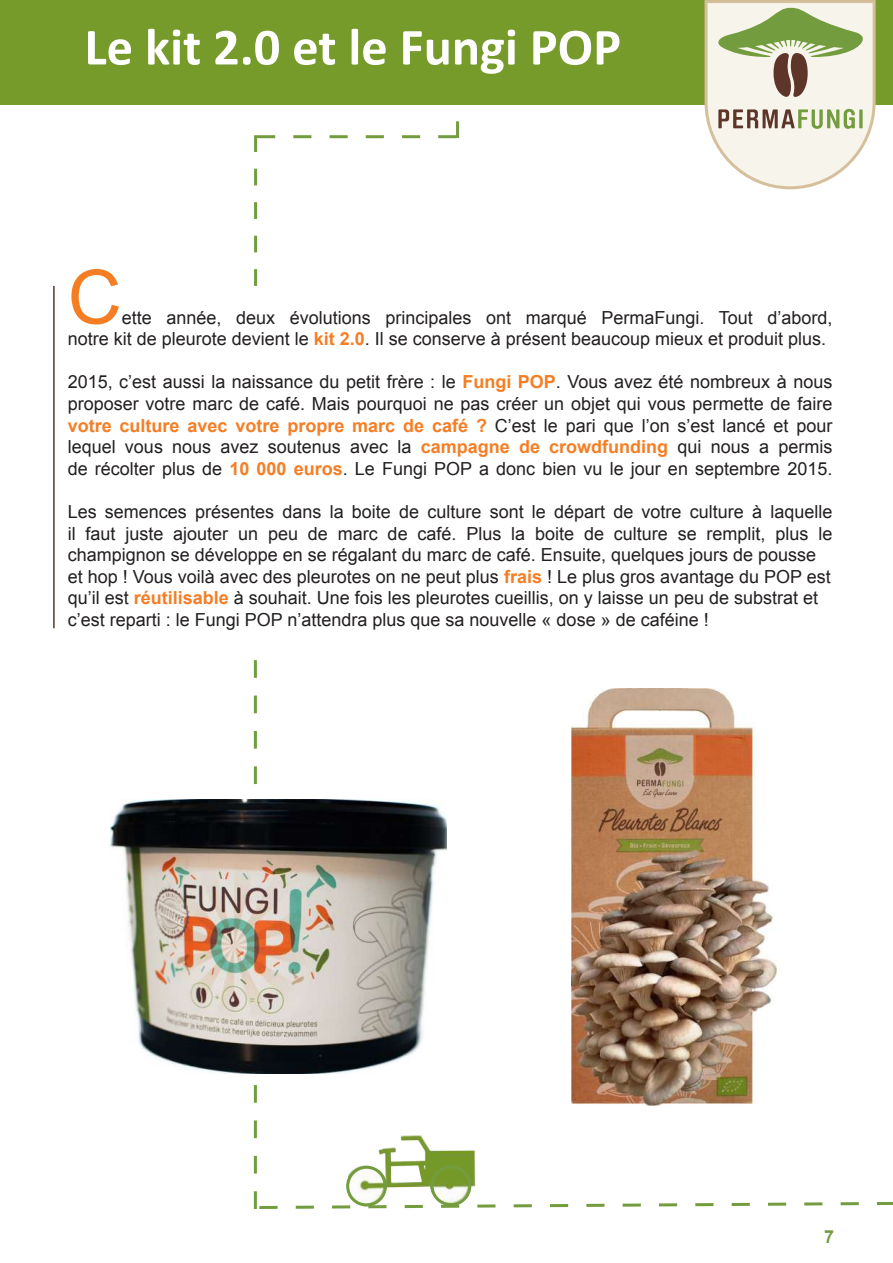
<style>
.page{position:relative;width:893px;height:1263px;background:#fff}
.page>*{position:absolute;margin:0;border:0;box-sizing:border-box;transform-origin:0 0}
.t1{font:75px "Arial";color:#f57e25}
.t2{font:700 52.5px "Calibri";color:#fff}
.t3{font:18px/21.6px "Arial";color:#231f20}
.t4{font:700 18px "Arial";color:#739c3e}
.s1{font-weight:700;color:#f57e25}
</style>
<div class="page">
<img style="left:111px;top:799px;width:143px;height:275px">
<hr style="left:53px;top:286px;width:2px;height:342px;background:#5e3529">
<svg style="left:254px;top:104px;width:205px;height:182px"></svg>
<img style="left:254px;top:660px;width:639px;height:549px">
<div style="left:0;top:0;width:893px;height:104px;background:#779b2b"></div>
<svg style="left:703px;top:0;width:174px;height:190px"></svg>
<img style="left:347px;top:1135px;width:131px;height:70px">
<div style="left:346px;top:1166px;width:41px;height:40px;border:3px solid #739c3e;border-radius:50%"></div>
<div style="left:431px;top:1165px;width:40px;height:41px;border:3px solid #739c3e;border-radius:50%"></div>
<h2 class="t2" style="left:84px;top:13px;width:538px">Le kit 2.0 et le Fungi POP</h2>
<h1 class="t1" style="left:68px;top:248px;width:56px">C</h1>
<p class="t3" style="left:68px;top:307px;width:766px;text-indent:54px">ette année, deux évolutions principales ont marqué PermaFungi. Tout d’abord, notre kit de pleurote devient le <span class="s1">kit 2.0</span>. Il se conserve à présent beaucoup mieux et produit plus.</p>
<p class="t3" style="left:68px;top:371px;width:766px;text-align:justify">2015, c’est aussi la naissance du petit frère : le <span class="s1">Fungi POP</span>. Vous avez été nombreux à nous proposer votre marc de café. Mais pourquoi ne pas créer un objet qui vous permette de faire <span class="s1">votre culture avec votre propre marc de café ?</span> C’est le pari que l’on s’est lancé et pour lequel vous nous avez soutenus avec la <span class="s1">campagne de crowdfunding</span> qui nous a permis de récolter plus de <span class="s1">10 000 euros</span>. Le Fungi POP a donc bien vu le jour en septembre 2015.</p>
<p class="t3" style="left:68px;top:501px;width:766px">Les semences présentes dans la boite de culture sont le départ de votre culture à laquelle il faut juste ajouter un peu de marc de café. Plus la boite de culture se remplit, plus le champignon se développe en se régalant du marc de café. Ensuite, quelques jours de pousse et hop ! Vous voilà avec des pleurotes on ne peut plus <span class="s1">frais</span> ! Le plus gros avantage du POP est qu’il est <span class="s1">réutilisable</span> à souhait. Une fois les pleurotes cueillis, on y laisse un peu de substrat et c’est reparti : le Fungi POP n’attendra plus que sa nouvelle « dose » de caféine !</p>
<p class="t4" style="left:824px;top:1224px;width:12px">7</p>
</div>
